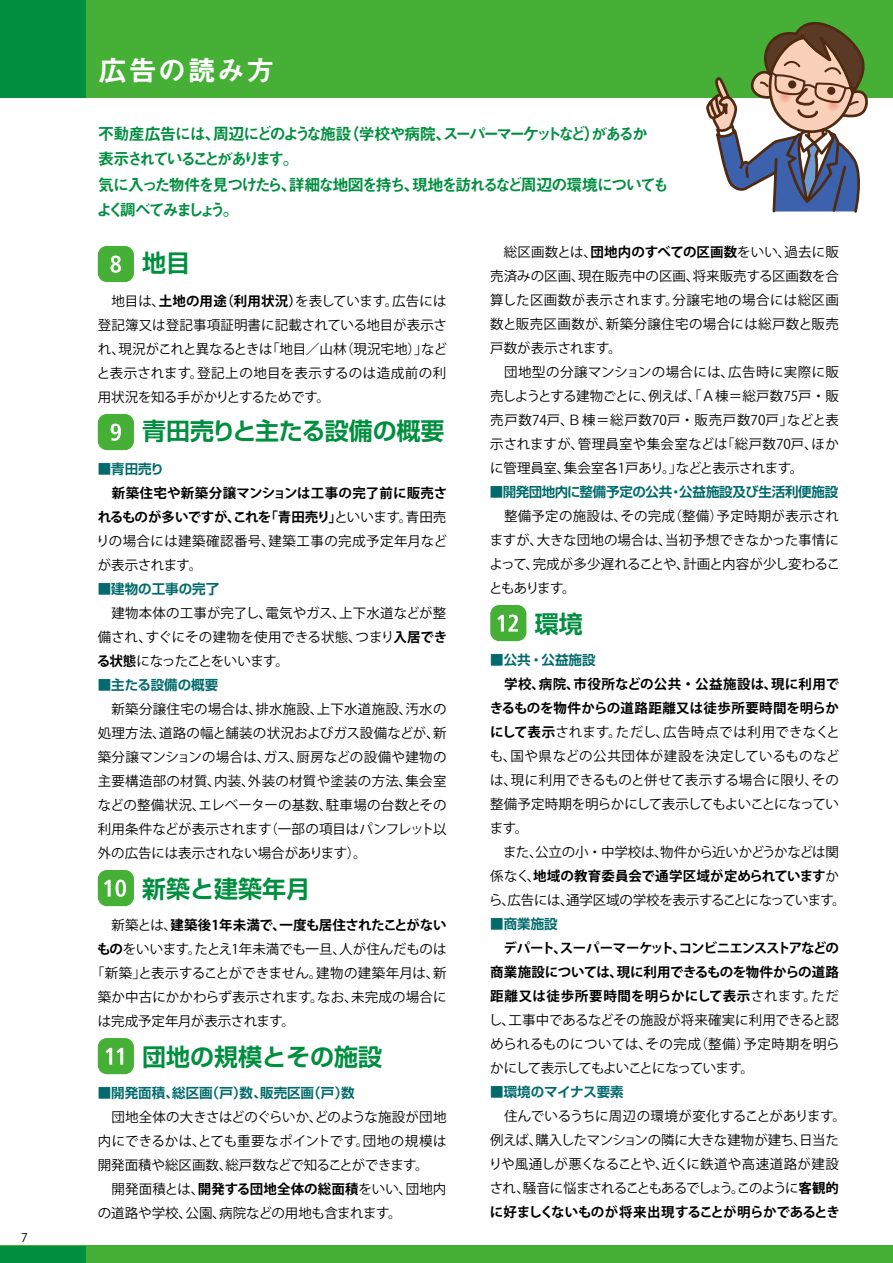
<style>
.page{position:relative;width:893px;height:1263px;background:#fff}
.page>*{position:absolute;margin:0;border:0;box-sizing:border-box;transform-origin:0 0}
.t1{font:28.5px "Midashi Go Pro MB31";letter-spacing:.03em;color:#fff}
.t2{font:700 24px "Shin Go Pr 6 De";color:#008e3f}
.t3{font:16.5px/25.5px "Midashi Go Pr 5 MB31";letter-spacing:-.155em;color:#008e3f}
.t4{font:13.5px/24px "Koz Go Pro";letter-spacing:-.005em;color:#000;text-align:justify}
.t5{font:13.5px/24px "Koz Go Pro";letter-spacing:-.045em;color:#000}
.t6{font:700 13.5px/24px "Koz Go Pro";letter-spacing:-.005em;color:#000;text-align:justify}
.t7{font:700 13.5px "Shin Go Pr 6 De";letter-spacing:-.005em;color:#006a6c}
.t8{font:700 13.5px "Shin Go Pr 6 De";letter-spacing:-.025em;color:#006a6c}
.t9{font:12px "Koz Go Pro";color:#000}
.s1{font-weight:700}
.s2{font-weight:400}
</style>
<div class="page">
<div style="left:0;top:0;width:893px;height:98px;background:#45b035"></div>
<div style="left:0;top:0;width:85px;height:98px;background:#008e3f"></div>
<div style="left:0;top:1246px;width:893px;height:17px;background:#45b035"></div>
<div style="left:0;top:1246px;width:85px;height:17px;background:#008e3f"></div>
<svg style="left:706px;top:21px;width:162px;height:192px"></svg>
<div style="left:98px;top:246px;width:36px;height:36px;background:#45b035;border-radius:9px"></div>
<svg style="left:110px;top:256px;width:11px;height:17px"></svg>
<div style="left:98px;top:414px;width:36px;height:36px;background:#45b035;border-radius:9px"></div>
<svg style="left:111px;top:424px;width:10px;height:17px"></svg>
<div style="left:98px;top:870px;width:36px;height:36px;background:#45b035;border-radius:9px"></div>
<svg style="left:104px;top:879px;width:22px;height:18px"></svg>
<div style="left:98px;top:1038px;width:36px;height:36px;background:#45b035;border-radius:9px"></div>
<svg style="left:106px;top:1048px;width:17px;height:16px"></svg>
<div style="left:490px;top:605px;width:36px;height:36px;background:#45b035;border-radius:9px"></div>
<svg style="left:497px;top:615px;width:21px;height:17px"></svg>
<p class="t9" style="left:21px;top:1229px;width:8px">7</p>
<h1 class="t1" style="left:98px;top:48px;width:178px">広告の読み方</h1>
<p class="t3" style="left:96px;top:120px;width:574px">不動産広告には、周辺にどのような施設（学校や病院、スーパーマーケットなど）があるか<br>表示されていることがあります。<br>気に入った物件を見つけたら、詳細な地図を持ち、現地を訪れるなど周辺の環境についてもよく調べてみましょう。</p>
<h2 class="t2" style="left:142px;top:243px;width:49px">地目</h2>
<p class="t4" style="left:97px;top:289px;width:352px">　地目は、<span class="s1">土地の用途（利用状況）</span>を表しています。広告には登記簿又は登記事項証明書に記載されている地目が表示され、現況がこれと異なるときは「地目／山林（現況宅地）」などと表示されます。登記上の地目を表示するのは造成前の利用状況を知る手がかりとするためです。</p>
<h2 class="t2" style="left:142px;top:411px;width:304px">青田売りと主たる設備の概要</h2>
<p class="t7" style="left:98px;top:458px;width:68px">■青田売り</p>
<p class="t6" style="left:96px;top:482px;width:353px;text-indent:15px">新築住宅や新築分譲マンションは工事の完了前に販売されるものが多いですが、これを「青田売り」<span class="s2">といいます。青田売りの場合には建築確認番号、建築工事の完成予定年月などが表示されます。</span></p>
<p class="t7" style="left:98px;top:578px;width:123px">■建物の工事の完了</p>
<p class="t4" style="left:97px;top:601px;width:352px">　建物本体の工事が完了し、電気やガス、上下水道などが整備され、すぐにその建物を使用できる状態、つまり<span class="s1">入居できる状態</span>になったことをいいます。</p>
<p class="t7" style="left:98px;top:674px;width:122px">■主たる設備の概要</p>
<p class="t4" style="left:98px;top:697px;width:350px">　新築分譲住宅の場合は、排水施設、上下水道施設、汚水の処理方法、道路の幅と舗装の状況およびガス設備などが、新築分譲マンションの場合は、ガス、厨房などの設備や建物の主要構造部の材質、内装、外装の材質や塗装の方法、集会室などの整備状況、エレベーターの基数、駐車場の台数とその利用条件などが表示されます（一部の項目はパンフレット以外の広告には表示されない場合があります）。</p>
<h2 class="t2" style="left:142px;top:869px;width:170px">新築と建築年月</h2>
<p class="t6" style="left:98px;top:914px;width:350px"><span class="s2">　新築とは、</span>建築後1年未満で、一度も居住されたことがない</p>
<p class="t4" style="left:97px;top:937px;width:351px"><span class="s1">もの</span>をいいます。たとえ1年未満でも一旦、人が住んだものは</p>
<p class="t4" style="left:91px;top:961px;width:357px">「新築」と表示することができません。建物の建築年月は、新</p>
<p class="t4" style="left:98px;top:985px;width:350px">築か中古にかかわらず表示されます。なお、未完成の場合に</p>
<p class="t4" style="left:98px;top:1009px;width:199px">は完成予定年月が表示されます。</p>
<h2 class="t2" style="left:142px;top:1037px;width:242px">団地の規模とその施設</h2>
<p class="t7" style="left:98px;top:1082px;width:258px">■開発面積、総区画（戸）数、販売区画（戸）数</p>
<p class="t4" style="left:98px;top:1105px;width:350px;text-align:left">　団地全体の大きさはどのぐらいか、どのような施設が団地内にできるかは、とても重要なポイントです。団地の規模は開発面積や総区画数、総戸数などで知ることができます。<br>　開発面積とは、<span class="s1">開発する団地全体の総面積</span>をいい、団地内の道路や学校、公園、病院などの用地も含まれます。</p>
<p class="t4" style="left:490px;top:240px;width:350px;text-align:left">　総区画数とは、<span class="s1">団地内のすべての区画数</span>をいい、過去に販売済みの区画、現在販売中の区画、将来販売する区画数を合算した区画数が表示されます。分譲宅地の場合には総区画数と販売区画数が、新築分譲住宅の場合には総戸数と販売戸数が表示されます。<br>　団地型の分譲マンションの場合には、広告時に実際に販売しようとする建物ごとに、例えば、「Ａ棟＝総戸数75戸・販売戸数74戸、Ｂ棟＝総戸数70戸・販売戸数70戸」などと表示されますが、管理員室や集会室などは「総戸数70戸、ほかに管理員室、集会室各1戸あり。」などと表示されます。</p>
<p class="t8" style="left:490px;top:481px;width:350px">■開発団地内に整備予定の公共・公益施設及び生活利便施設</p>
<p class="t4" style="left:489px;top:504px;width:352px">　整備予定の施設は、その完成（整備）予定時期が表示されますが、大きな団地の場合は、当初予想できなかった事情によって、完成が多少遅れることや、計画と内容が少し変わることもあります。</p>
<h2 class="t2" style="left:535px;top:604px;width:50px">環境</h2>
<p class="t7" style="left:490px;top:649px;width:107px">■公共・公益施設</p>
<p class="t4" style="left:489px;top:672px;width:358px;text-align:left;text-indent:15px"><span class="s1">学校、病院、市役所などの公共・公益施設は、現に利用できるものを物件からの道路距離又は徒歩所要時間を明らかにして表示</span>されます。ただし、広告時点では利用できなくとも、国や県などの公共団体が建設を決定しているものなどは、現に利用できるものと併せて表示する場合に限り、その整備予定時期を明らかにして表示してもよいことになっています。<br>　また、公立の小・中学校は、物件から近いかどうかなどは関係なく、<span class="s1">地域の教育委員会で通学区域が定められています</span>から、広告には、通学区域の学校を表示することになっています。</p>
<p class="t7" style="left:490px;top:913px;width:69px">■商業施設</p>
<p class="t4" style="left:489px;top:936px;width:352px;text-indent:14px"><span class="s1">デパート、スーパーマーケット、コンビニエンスストアなどの商業施設については、現に利用できるものを物件からの道路距離又は徒歩所要時間を明らかにして表示</span>されます。ただし、工事中であるなどその施設が将来確実に利用できると認められるものについては、その完成（整備）予定時期を明らかにして表示してもよいことになっています。</p>
<p class="t7" style="left:490px;top:1081px;width:135px">■環境のマイナス要素</p>
<p class="t5" style="left:489px;top:1104px;width:359px">　住んでいるうちに周辺の環境が変化することがあります。例えば、購入したマンションの隣に大きな建物が建ち、日当たりや風通しが悪くなることや、近くに鉄道や高速道路が建設され、騒音に悩まされることもあるでしょう。このように<span class="s1">客観的に好ましくないものが将来出現することが明らかであるとき</span></p>
</div>
